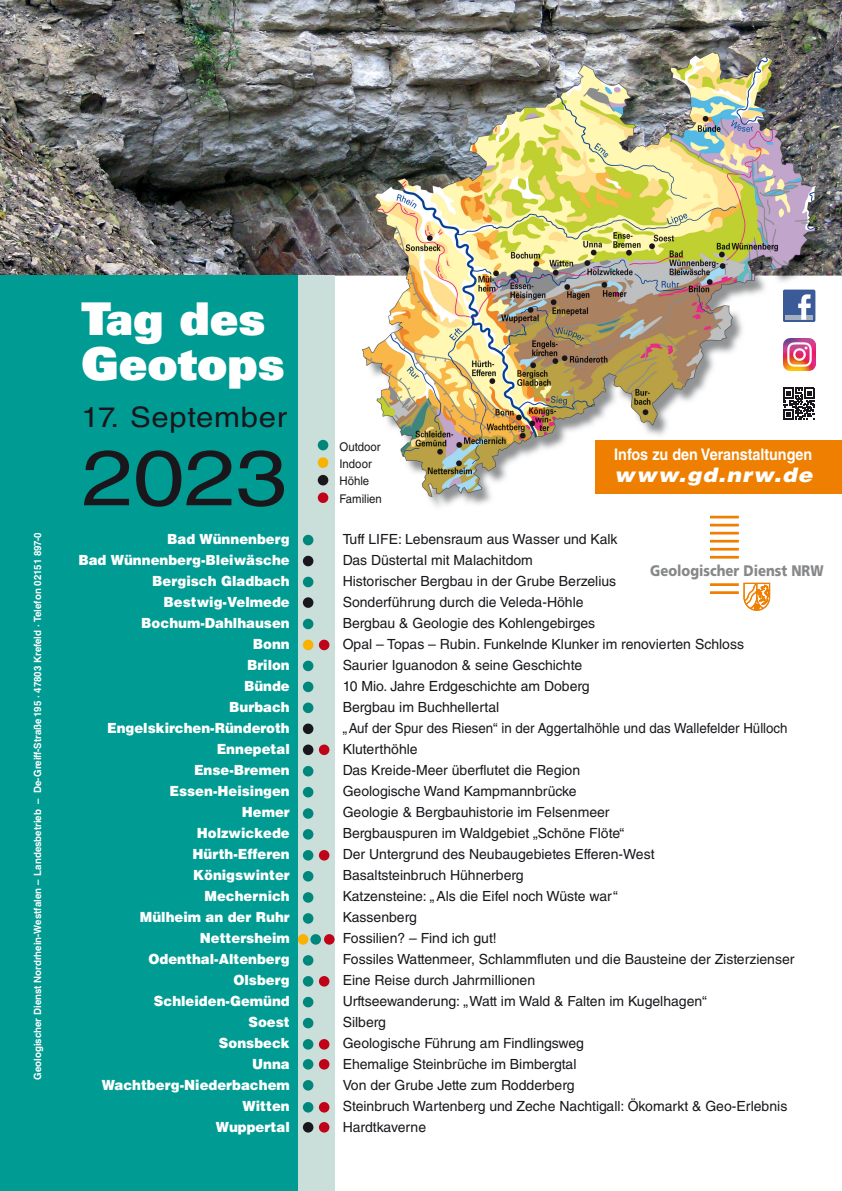
<style>
.page{position:relative;width:842px;height:1191px;background:#fff}
.page>*{position:absolute;margin:0;border:0;box-sizing:border-box;transform-origin:0 0}
.t1{font:78.1px "Helvetica LT Std";color:#1a171c;scale:1.2 1}
.t2{font:45.2px/45.2px "Univers LT Std X Black";color:#fff}
.t3{font:28.2px "Helvetica LT Std";letter-spacing:.025em;color:#1a171c;scale:1.1 1}
.t4{font:italic 900 20px "Helvetica LT Std";letter-spacing:.045em;color:#fff;scale:1.1 1}
.t5{font:700 16px "Helvetica LT Std";color:#fff;scale:.9 1}
.t6{font:900 15.3px "Frutiger LT Std";color:#87888a;scale:.86 1}
.t7{font:14px/21px "Helvetica LT Std";color:#1a171c}
.t8{font:900 14px/21px "Helvetica LT Std";color:#fff;text-align:right;scale:.95 1}
.t9{font:12px/17.3px "Helvetica LT Std";color:#1a171c;scale:.95 1}
.t10{font:700 10px "Helvetica LT Std";color:#fff}
</style>
<div class="page">
<img style="left:0;top:0;width:842px;height:540px">
<div style="left:0;top:275px;width:298px;height:916px;background:#009b93"></div>
<div style="left:298px;top:275px;width:37px;height:916px;background:#cadeda"></div>
<div style="left:318px;top:440px;width:10px;height:10px;background:#00877c;border-radius:50%"></div>
<div style="left:318px;top:457px;width:10px;height:11px;background:#f9b200;border-radius:50%"></div>
<div style="left:318px;top:475px;width:10px;height:10px;background:#1a171c;border-radius:50%"></div>
<div style="left:318px;top:492px;width:10px;height:11px;background:#c00318;border-radius:50%"></div>
<div style="left:303px;top:535px;width:10px;height:10px;background:#00877c;border-radius:50%"></div>
<div style="left:303px;top:556px;width:10px;height:10px;background:#1a171c;border-radius:50%"></div>
<div style="left:303px;top:577px;width:10px;height:10px;background:#00877c;border-radius:50%"></div>
<div style="left:303px;top:619px;width:10px;height:10px;background:#00877c;border-radius:50%"></div>
<div style="left:303px;top:640px;width:10px;height:10px;background:#f9b200;border-radius:50%"></div>
<div style="left:303px;top:661px;width:10px;height:10px;background:#00877c;border-radius:50%"></div>
<div style="left:303px;top:682px;width:10px;height:10px;background:#00877c;border-radius:50%"></div>
<div style="left:303px;top:703px;width:10px;height:10px;background:#00877c;border-radius:50%"></div>
<div style="left:303px;top:745px;width:10px;height:10px;background:#1a171c;border-radius:50%"></div>
<div style="left:303px;top:766px;width:10px;height:10px;background:#00877c;border-radius:50%"></div>
<div style="left:303px;top:787px;width:10px;height:10px;background:#00877c;border-radius:50%"></div>
<div style="left:303px;top:808px;width:10px;height:11px;background:#00877c;border-radius:50%"></div>
<div style="left:303px;top:829px;width:10px;height:11px;background:#00877c;border-radius:50%"></div>
<div style="left:303px;top:850px;width:10px;height:11px;background:#00877c;border-radius:50%"></div>
<div style="left:303px;top:871px;width:10px;height:11px;background:#00877c;border-radius:50%"></div>
<div style="left:303px;top:892px;width:10px;height:11px;background:#00877c;border-radius:50%"></div>
<div style="left:303px;top:913px;width:10px;height:11px;background:#00877c;border-radius:50%"></div>
<div style="left:310px;top:934px;width:11px;height:11px;background:#00877c;border-radius:50%"></div>
<div style="left:303px;top:1018px;width:10px;height:10px;background:#00877c;border-radius:50%"></div>
<div style="left:303px;top:1039px;width:10px;height:11px;background:#00877c;border-radius:50%"></div>
<div style="left:303px;top:1059px;width:10px;height:11px;background:#00877c;border-radius:50%"></div>
<div style="left:303px;top:1080px;width:10px;height:11px;background:#00877c;border-radius:50%"></div>
<div style="left:303px;top:1102px;width:10px;height:11px;background:#00877c;border-radius:50%"></div>
<div style="left:303px;top:997px;width:10px;height:10px;background:#00877c;border-radius:50%"></div>
<div style="left:319px;top:640px;width:10px;height:10px;background:#c00318;border-radius:50%"></div>
<div style="left:319px;top:745px;width:10px;height:10px;background:#c00318;border-radius:50%"></div>
<div style="left:319px;top:850px;width:10px;height:11px;background:#c00318;border-radius:50%"></div>
<div style="left:324px;top:934px;width:11px;height:11px;background:#c00318;border-radius:50%"></div>
<div style="left:319px;top:1039px;width:10px;height:11px;background:#c00318;border-radius:50%"></div>
<div style="left:319px;top:1059px;width:10px;height:11px;background:#c00318;border-radius:50%"></div>
<div style="left:298px;top:934px;width:10px;height:11px;background:#f9b200;border-radius:50%"></div>
<div style="left:303px;top:1122px;width:10px;height:11px;background:#1a171c;border-radius:50%"></div>
<div style="left:319px;top:1122px;width:10px;height:11px;background:#c00318;border-radius:50%"></div>
<div style="left:303px;top:597px;width:10px;height:11px;background:#1a171c;border-radius:50%"></div>
<div style="left:303px;top:724px;width:10px;height:10px;background:#1a171c;border-radius:50%"></div>
<div style="left:303px;top:955px;width:10px;height:11px;background:#00877c;border-radius:50%"></div>
<div style="left:303px;top:976px;width:10px;height:11px;background:#00877c;border-radius:50%"></div>
<div style="left:319px;top:976px;width:10px;height:11px;background:#c00318;border-radius:50%"></div>
<div style="left:319px;top:1102px;width:10px;height:11px;background:#c00318;border-radius:50%"></div>
<div style="left:783px;top:290px;width:32px;height:32px;background:#3b5b98;border-radius:2px"></div>
<div style="left:785px;top:315px;width:28px;height:5px;background:#a5b0be"></div>
<svg style="left:798px;top:294px;width:13px;height:26px"></svg>
<svg style="left:782px;top:386px;width:35px;height:35px"></svg>
<svg style="left:783px;top:388px;width:32px;height:32px"></svg>
<hr style="left:710px;top:591px;width:29px;height:3px;background:#ee7f00">
<hr style="left:710px;top:532px;width:29px;height:3px;background:#ee7f00">
<hr style="left:710px;top:540px;width:29px;height:3px;background:#ee7f00">
<hr style="left:710px;top:548px;width:29px;height:3px;background:#ee7f00">
<hr style="left:710px;top:556px;width:29px;height:3px;background:#ee7f00">
<hr style="left:710px;top:524px;width:29px;height:2px;background:#ee7f00">
<hr style="left:710px;top:516px;width:29px;height:2px;background:#ee7f00">
<hr style="left:710px;top:583px;width:29px;height:3px;background:#ee7f00">
<svg style="left:743px;top:582px;width:28px;height:29px"></svg>
<div style="left:595px;top:440px;width:247px;height:53px;background:#ee7f00"></div>
<img style="left:783px;top:338px;width:32px;height:32px">
<p class="t10" style="left:34px;top:1080px;width:549px;rotate:-90deg">Geologischer Dienst Nordrhein-Westfalen – Landesbetrieb – De-Greiff-Straße 195 · 47803 Krefeld · Telefon 02151 897-0</p>
<h2 class="t2" style="left:82px;top:300px;width:205px">Tag des<br>Geotops</h2>
<h3 class="t3" style="left:82px;top:406px;width:188px">17. September</h3>
<h1 class="t1" style="left:82px;top:447px;width:173px">2023</h1>
<p class="t9" style="left:339px;top:439px;width:46px">Outdoor<br>Indoor<br>Höhle<br>Familien</p>
<p class="t5" style="left:614px;top:448px;width:222px">Infos zu den Veranstaltungen</p>
<h3 class="t4" style="left:614px;top:467px;width:182px">www.gd.nrw.de</h3>
<p class="t8" style="left:78px;top:530px;width:224px">Bad Wünnenberg<br>Bad Wünnenberg-Bleiwäsche<br>Bergisch Gladbach<br>Bestwig-Velmede<br>Bochum-Dahlhausen<br>Bonn<br>Brilon<br>Bünde<br>Burbach<br>Engelskirchen-Ründeroth<br>Ennepetal<br>Ense-Bremen<br>Essen-Heisingen<br>Hemer<br>Holzwickede<br>Hürth-Efferen<br>Königswinter<br>Mechernich<br>Mülheim an der Ruhr<br>Nettersheim<br>Odenthal-Altenberg<br>Olsberg<br>Schleiden-Gemünd<br>Soest<br>Sonsbeck<br>Unna<br>Wachtberg-Niederbachem<br>Witten<br>Wuppertal</p>
<p class="t7" style="left:343px;top:530px;width:453px">Tuff LIFE: Lebensraum aus Wasser und Kalk<br>Das Düstertal mit Malachitdom<br>Historischer Bergbau in der Grube Berzelius<br>Sonderführung durch die Veleda-Höhle<br>Bergbau &amp; Geologie des Kohlengebirges<br>Opal – Topas – Rubin. Funkelnde Klunker im renovierten Schloss<br>Saurier Iguanodon &amp; seine Geschichte<br>10 Mio. Jahre Erdgeschichte am Doberg<br>Bergbau im Buchhellertal<br>„Auf der Spur des Riesen“ in der Aggertalhöhle und das Wallefelder Hülloch Kluterthöhle<br>Das Kreide-Meer überflutet die Region<br>Geologische Wand Kampmannbrücke<br>Geologie &amp; Bergbauhistorie im Felsenmeer<br>Bergbauspuren im Waldgebiet „Schöne Flöte“<br>Der Untergrund des Neubaugebietes Efferen-West<br>Basaltsteinbruch Hühnerberg<br>Katzensteine: „Als die Eifel noch Wüste war“<br>Kassenberg<br>Fossilien? – Find ich gut!<br>Fossiles Wattenmeer, Schlammfluten und die Bausteine der Zisterzienser Eine Reise durch Jahrmillionen<br>Urftseewanderung: „Watt im Wald &amp; Falten im Kugelhagen“<br>Silberg<br>Geologische Führung am Findlingsweg<br>Ehemalige Steinbrüche im Bimbergtal<br>Von der Grube Jette zum Rodderberg<br>Steinbruch Wartenberg und Zeche Nachtigall: Ökomarkt &amp; Geo-Erlebnis Hardtkaverne</p>
<p class="t6" style="left:650px;top:564px;width:203px">Geologischer Dienst NRW</p>
</div>
